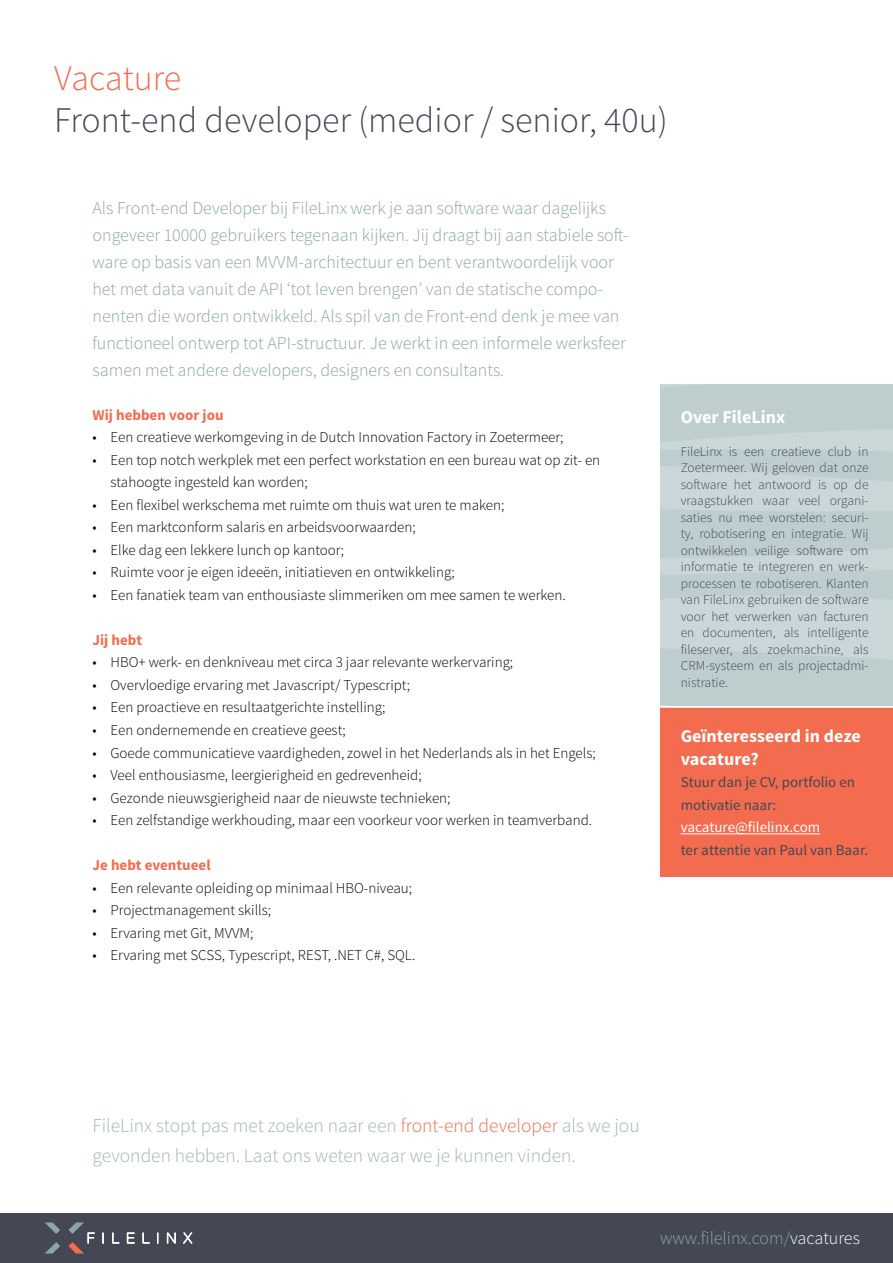
<style>
.page{position:relative;width:893px;height:1263px;background:#fff}
.page>*{position:absolute;margin:0;border:0;box-sizing:border-box;transform-origin:0 0}
.t1{font:300 36px "Source Sans Pro";color:#434854}
.t2{font:300 36px "Source Sans Pro";letter-spacing:-.01em;color:#f36c4f}
.t3{font:300 19.5px/30px "Source Sans Pro";color:#a0b5b6}
.t4{font:300 18px/27px "Source Sans Pro";color:#8ca5a6}
.t5{font:700 18px/22.5px "Source Sans Pro";color:#fff}
.t6{font:300 15px/22.5px "Source Sans Pro";color:#000}
.t7{font:15px/22.5px "Source Sans Pro";color:#434854}
.t8{font:700 15px "Source Sans Pro";color:#f36c4f}
.t9{font:15px "Source Sans Pro";color:#fff}
.t10{font:300 13.5px/16.5px "Source Sans Pro";color:#434854;text-align:justify}
.s1{color:#f36c4f}
.s2{color:#fff}
</style>
<div class="page">
<div style="left:660px;top:707px;width:233px;height:170px;background:#f36c4f"></div>
<div style="left:0;top:1213px;width:893px;height:50px;background:#434854"></div>
<svg style="left:112px;top:1232px;width:8px;height:11px"></svg>
<svg style="left:127px;top:1232px;width:8px;height:11px"></svg>
<svg style="left:142px;top:1232px;width:8px;height:11px"></svg>
<svg style="left:167px;top:1232px;width:9px;height:12px"></svg>
<svg style="left:183px;top:1232px;width:10px;height:11px"></svg>
<svg style="left:45px;top:1222px;width:15px;height:12px"></svg>
<svg style="left:45px;top:1242px;width:15px;height:11px"></svg>
<svg style="left:68px;top:1222px;width:27px;height:31px"></svg>
<div style="left:660px;top:385px;width:233px;height:321px;background:#bececf"></div>
<svg style="left:660px;top:429px;width:233px;height:277px"></svg>
<hr style="left:681px;top:833px;width:139px;height:1px;background:#fff">
<hr style="left:660px;top:706px;width:233px;height:2px;background:#fff">
<h1 class="t2" style="left:54px;top:56px;width:129px">Vacature</h1>
<h1 class="t1" style="left:54px;top:98px;width:615px">Front-end developer (medior / senior, 40u)</h1>
<p class="t4" style="left:92px;top:195px;width:538px">Als Front-end Developer bij FileLinx werk je aan software waar dagelijks ongeveer 10000 gebruikers tegenaan kijken. Jij draagt bij aan stabiele soft&shy;ware op basis van een MVVM-architectuur en bent verantwoordelijk voor het met data vanuit de API ‘tot leven brengen’ van de statische compo&shy;nenten die worden ontwikkeld. Als spil van de Front-end denk je mee van functioneel ontwerp tot API-structuur. Je werkt in een informele werksfeer samen met andere developers, designers en consultants.</p>
<p class="t8" style="left:92px;top:405px;width:133px">Wij hebben voor jou</p>
<p class="t6" style="left:92px;top:426px;width:473px">• Een creatieve werkomgeving in de Dutch Innovation Factory in Zoetermeer;</p>
<p class="t6" style="left:110px;top:449px;width:491px;text-indent:-18px">• Een top notch werkplek met een perfect workstation en een bureau wat op zit- en stahoogte ingesteld kan worden;</p>
<p class="t6" style="left:92px;top:494px;width:413px">• Een flexibel werkschema met ruimte om thuis wat uren te maken;</p>
<p class="t6" style="left:92px;top:516px;width:325px">• Een marktconform salaris en arbeidsvoorwaarden;</p>
<p class="t6" style="left:92px;top:539px;width:253px">• Elke dag een lekkere lunch op kantoor;</p>
<p class="t6" style="left:92px;top:561px;width:364px">• Ruimte voor je eigen ideeën, initiatieven en ontwikkeling;</p>
<p class="t6" style="left:92px;top:584px;width:475px">• Een fanatiek team van enthousiaste slimmeriken om mee samen te werken.</p>
<p class="t8" style="left:92px;top:630px;width:51px">Jij hebt</p>
<p class="t6" style="left:92px;top:651px;width:422px">• HBO+ werk- en denkniveau met circa 3 jaar relevante werkervaring;</p>
<p class="t6" style="left:92px;top:674px;width:319px">• Overvloedige ervaring met Javascript/ Typescript;</p>
<p class="t6" style="left:92px;top:696px;width:294px">• Een proactieve en resultaatgerichte instelling;</p>
<p class="t6" style="left:92px;top:719px;width:255px">• Een ondernemende en creatieve geest;</p>
<p class="t6" style="left:92px;top:741px;width:505px">• Goede communicatieve vaardigheden, zowel in het Nederlands als in het Engels;</p>
<p class="t6" style="left:92px;top:764px;width:331px">• Veel enthousiasme, leergierigheid en gedrevenheid;</p>
<p class="t6" style="left:92px;top:786px;width:360px">• Gezonde nieuwsgierigheid naar de nieuwste technieken;</p>
<p class="t6" style="left:92px;top:809px;width:501px">• Een zelfstandige werkhouding, maar een voorkeur voor werken in teamverband.</p>
<p class="t8" style="left:92px;top:855px;width:120px">Je hebt eventueel</p>
<p class="t6" style="left:92px;top:876px;width:321px">• Een relevante opleiding op minimaal HBO-niveau;</p>
<p class="t6" style="left:92px;top:899px;width:180px">• Projectmanagement skills;</p>
<p class="t6" style="left:92px;top:921px;width:162px">• Ervaring met Git, MVVM;</p>
<p class="t6" style="left:92px;top:944px;width:324px">• Ervaring met SCSS, Typescript, REST, .NET C#, SQL.</p>
<p class="t5" style="left:681px;top:406px;width:106px">Over FileLinx</p>
<p class="t10" style="left:681px;top:443px;width:189px">FileLinx is een creatieve club in Zoetermeer. Wij geloven dat onze software het antwoord is op de vraagstukken waar veel organi&shy;saties nu mee worstelen: securi&shy;ty, robotisering en integratie. Wij ontwikkelen veilige software om informatie te integreren en werk&shy;processen te robotiseren. Klanten van FileLinx gebruiken de software voor het verwerken van facturen en documenten, als intelligente fileserver, als zoekmachine, als CRM-systeem en als projectadmi&shy;nistratie.</p>
<p class="t5" style="left:681px;top:726px;width:182px">Geïnteresseerd in deze vacature?</p>
<p class="t7" style="left:681px;top:771px;width:176px">Stuur dan je CV, portfolio en motivatie naar:</p>
<p class="t9" style="left:681px;top:818px;width:141px">vacature@filelinx.com</p>
<p class="t7" style="left:681px;top:839px;width:189px">ter attentie van Paul van Baar.</p>
<h2 class="t3" style="left:92px;top:1110px;width:549px">FileLinx stopt pas met zoeken naar een <span class="s1">front-end developer</span> als we jou gevonden hebben. Laat ons weten waar we je kunnen vinden.</h2>
<p class="t4" style="left:660px;top:1225px;width:201px">www.filelinx.com/<span class="s2">vacatures</span></p>
</div>
